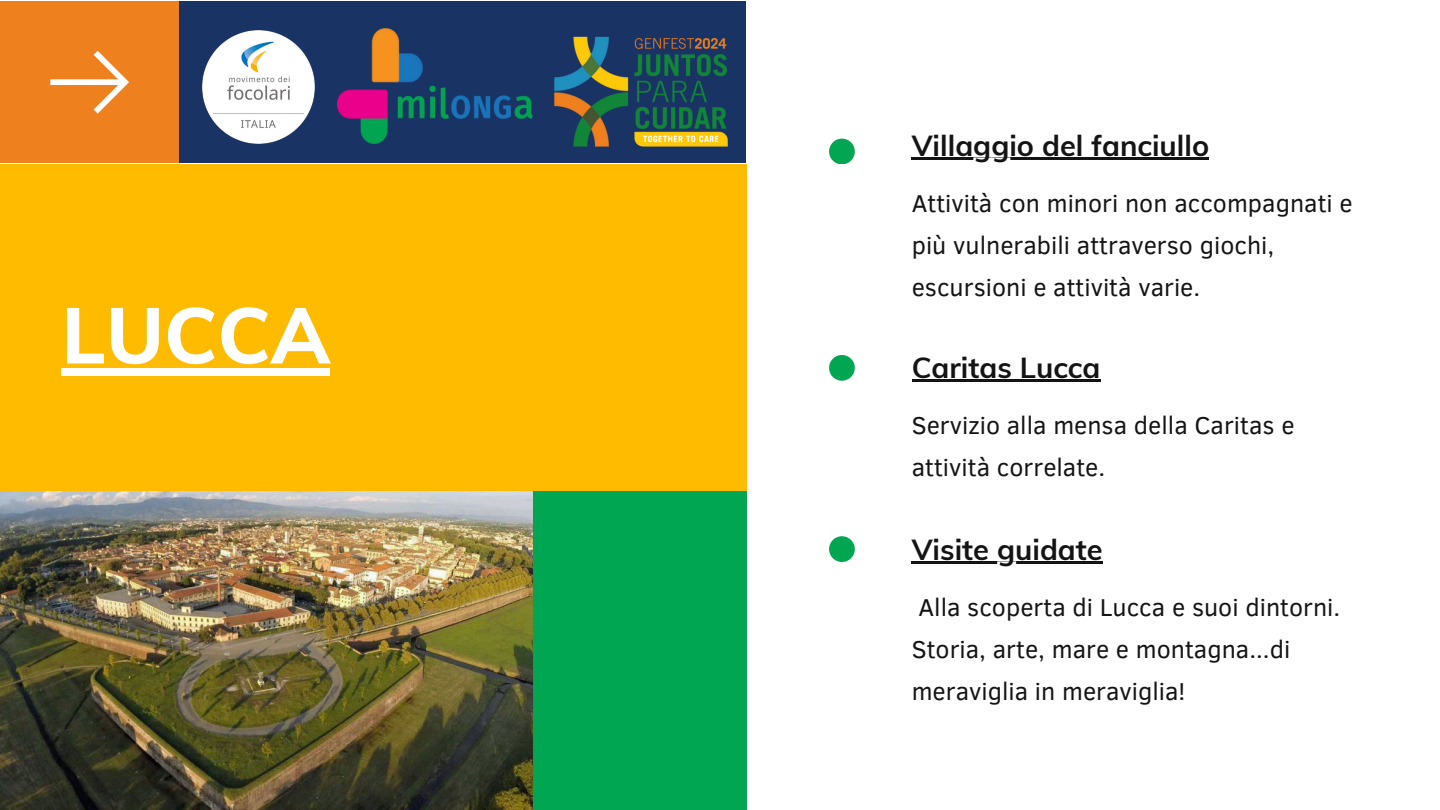
<style>
.page{position:relative;width:1440px;height:810px;background:#fff}
.page>*{position:absolute;margin:0;border:0;box-sizing:border-box;transform-origin:0 0}
.t1{font:800 78px "Muli";color:#fff}
.t2{font:700 29px "Muli";color:#141414}
.t3{font:25px/42px "Clear Sans";color:#141414}
</style>
<div class="page">
<div style="left:0;top:164px;width:746px;height:340px;background:#fb0"></div>
<div style="left:0;top:1px;width:179px;height:162px;background:#ef801e"></div>
<svg style="left:50px;top:51px;width:79px;height:63px"></svg>
<div style="left:179px;top:1px;width:567px;height:162px;background:#1a3365"></div>
<div style="left:829px;top:139px;width:26px;height:25px;background:#00a651;border-radius:50%"></div>
<div style="left:829px;top:536px;width:26px;height:26px;background:#00a651;border-radius:50%"></div>
<div style="left:517px;top:491px;width:230px;height:319px;background:#00a651"></div>
<img style="left:337px;top:28px;width:195px;height:116px">
<img style="left:554px;top:36px;width:174px;height:111px">
<img style="left:0;top:491px;width:533px;height:319px">
<img style="left:202px;top:31px;width:113px;height:112px">
<div style="left:62px;top:368px;width:268px;height:7px;background:#fff"></div>
<hr style="left:912px;top:158px;width:297px;height:2px;background:#141414">
<hr style="left:912px;top:562px;width:191px;height:2px;background:#141414">
<div style="left:829px;top:355px;width:26px;height:26px;background:#00a651;border-radius:50%"></div>
<hr style="left:912px;top:380px;width:189px;height:2px;background:#141414">
<h1 class="t1" style="left:62px;top:285px;width:270px">LUCCA</h1>
<p class="t2" style="left:912px;top:127px;width:299px">Villaggio del fanciullo</p>
<h2 class="t3" style="left:912px;top:181px;width:443px">Attività con minori non accompagnati e più vulnerabili attraverso giochi, escursioni e attività varie.</h2>
<h2 class="t2" style="left:912px;top:349px;width:190px">Caritas Lucca</h2>
<p class="t3" style="left:912px;top:403px;width:384px">Servizio alla mensa della Caritas e attività correlate.</p>
<p class="t2" style="left:912px;top:531px;width:193px">Visite guidate</p>
<h2 class="t3" style="left:919px;top:585px;width:423px">Alla scoperta di Lucca e suoi dintorni.</h2>
<p class="t3" style="left:912px;top:627px;width:380px">Storia, arte, mare e montagna...di meraviglia in meraviglia!</p>
</div>
